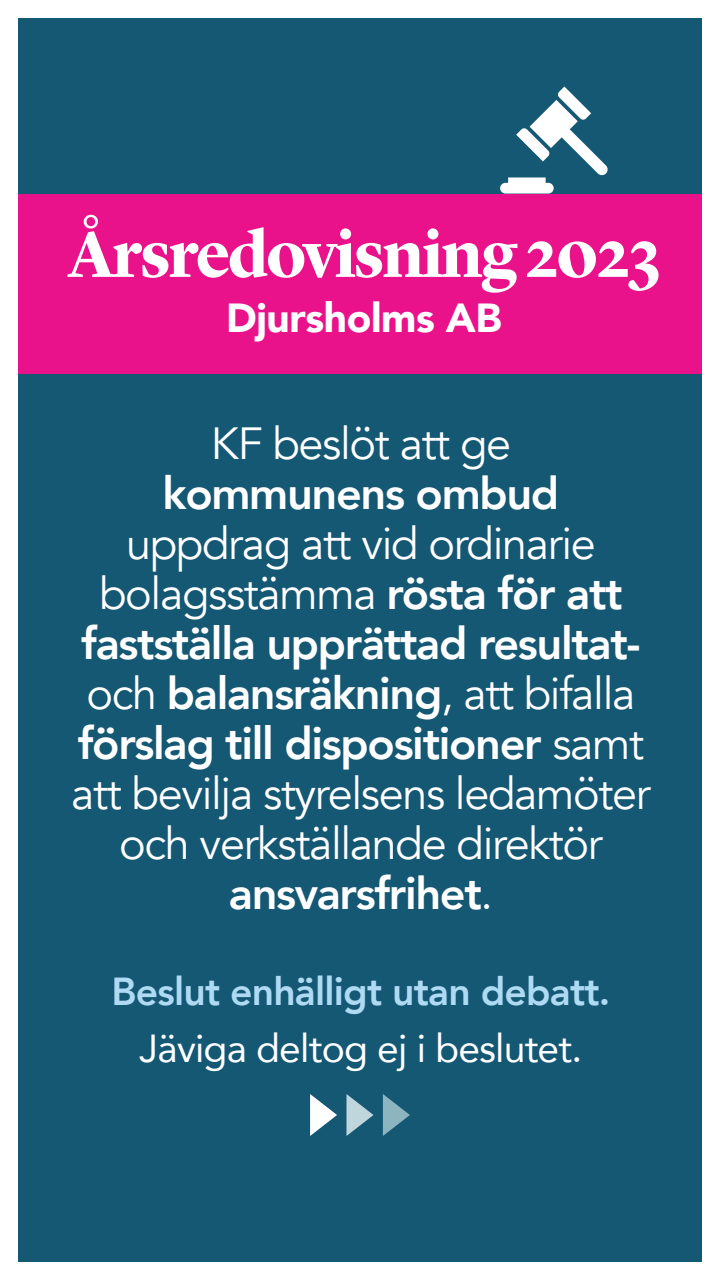
<style>
.page{position:relative;width:720px;height:1280px;background:#fff}
.page>*{position:absolute;margin:0;border:0;box-sizing:border-box;transform-origin:0 0}
.t1{font:700 66.5px "Lyon Display";letter-spacing:-.03em;color:#fff}
.t2{font:45px/50px "Avenir";letter-spacing:-.03em;color:#fff;text-align:center}
.t3{font:800 45px "Avenir";letter-spacing:-.03em;color:#fff}
.t4{font:900 40.5px "Avenir";letter-spacing:-.01em;color:#fff}
.t5{font:800 39px "Avenir";letter-spacing:-.02em;color:#afdaf4}
.t6{font:39px "Avenir";letter-spacing:-.02em;color:#fff}
.s1{font-weight:800}
</style>
<div class="page">
<div style="left:18px;top:18px;width:684px;height:1244px;background:#155874"></div>
<svg style="left:346px;top:1094px;width:28px;height:42px"></svg>
<svg style="left:310px;top:1094px;width:27px;height:42px"></svg>
<svg style="left:383px;top:1094px;width:27px;height:42px"></svg>
<div style="left:18px;top:195px;width:684px;height:179px;background:#ea128a"></div>
<div style="left:500px;top:183px;width:54px;height:11px;background:#fff;border-radius:5px"></div>
<svg style="left:516px;top:87px;width:92px;height:89px"></svg>
<h1 class="t1" style="left:68px;top:205px;width:594px">Årsredovisning 2023</h1>
<p class="t4" style="left:226px;top:284px;width:277px">Djursholms AB</p>
<p class="t2" style="left:211px;top:419px;width:302px">KF beslöt att ge</p>
<p class="t3" style="left:163px;top:458px;width:398px">kommunens ombud</p>
<p class="t2" style="left:71px;top:519px;width:581px">uppdrag att vid ordinarie bolagsstämma <span class="s1">rösta för att fastställa upprättad resultat&shy;</span>och <span class="s1">balansräkning</span>, att bifalla <span class="s1">förslag till dispositioner</span> samt att bevilja styrelsens ledamöter och verkställande direktör <span class="s1">ansvarsfrihet</span>.</p>
<p class="t5" style="left:111px;top:962px;width:501px">Beslut enhälligt utan debatt.</p>
<p class="t6" style="left:140px;top:1017px;width:444px">Jäviga deltog ej i beslutet.</p>
</div>
